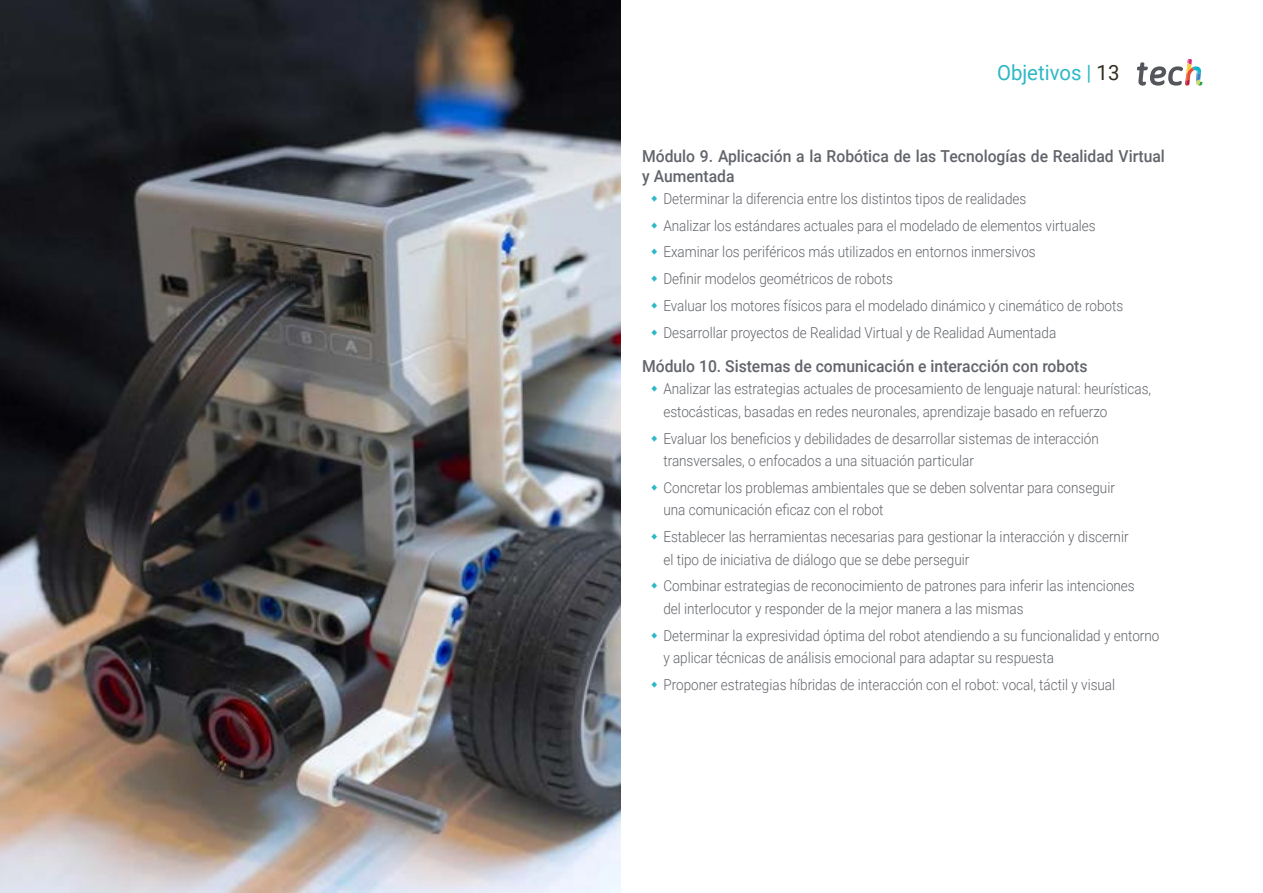
<style>
.page{position:relative;width:1263px;height:893px;background:#fff}
.page>*{position:absolute;margin:0;border:0;box-sizing:border-box;transform-origin:0 0}
.t1{font:21px "Roboto";color:#2db8c5}
.t2{font:500 16.5px/19.5px "Roboto";color:#61646a;scale:.95 1}
.t3{font:300 15px/22.5px "Roboto";color:#61646a;scale:.9 1}
.s1{color:#312e20}
</style>
<div class="page">
<svg style="left:1137px;top:59px;width:65px;height:27px"></svg>
<img style="left:0;top:0;width:621px;height:893px">
<h1 class="t1" style="left:997px;top:57px;width:124px">Objetivos | <span class="s1">13</span></h1>
<p class="t2" style="left:642px;top:146px;width:552px">Módulo 9. Aplicación a la Robótica de las Tecnologías de Realidad Virtual y Aumentada</p>
<p class="t3" style="left:663px;top:185px;width:512px;line-height:26.7px">Determinar la diferencia entre los distintos tipos de realidades<br>Analizar los estándares actuales para el modelado de elementos virtuales Examinar los periféricos más utilizados en entornos inmersivos<br>Definir modelos geométricos de robots<br>Evaluar los motores físicos para el modelado dinámico y cinemático de robots Desarrollar proyectos de Realidad Virtual y de Realidad Aumentada</p>
<p class="t2" style="left:642px;top:356px;width:470px">Módulo 10. Sistemas de comunicación e interacción con robots</p>
<p class="t3" style="left:663px;top:377px;width:543px">Analizar las estrategias actuales de procesamiento de lenguaje natural: heurísticas, estocásticas, basadas en redes neuronales, aprendizaje basado en refuerzo</p>
<p class="t3" style="left:663px;top:426px;width:485px">Evaluar los beneficios y debilidades de desarrollar sistemas de interacción transversales, o enfocados a una situación particular</p>
<p class="t3" style="left:663px;top:476px;width:503px">Concretar los problemas ambientales que se deben solventar para conseguir una comunicación eficaz con el robot</p>
<p class="t3" style="left:663px;top:525px;width:518px">Establecer las herramientas necesarias para gestionar la interacción y discernir el tipo de iniciativa de diálogo que se debe perseguir</p>
<p class="t3" style="left:663px;top:574px;width:525px">Combinar estrategias de reconocimiento de patrones para inferir las intenciones del interlocutor y responder de la mejor manera a las mismas</p>
<p class="t3" style="left:663px;top:623px;width:553px">Determinar la expresividad óptima del robot atendiendo a su funcionalidad y entorno y aplicar técnicas de análisis emocional para adaptar su respuesta</p>
<p class="t3" style="left:663px;top:673px;width:503px">Proponer estrategias híbridas de interacción con el robot: vocal, táctil y visual</p>
</div>
